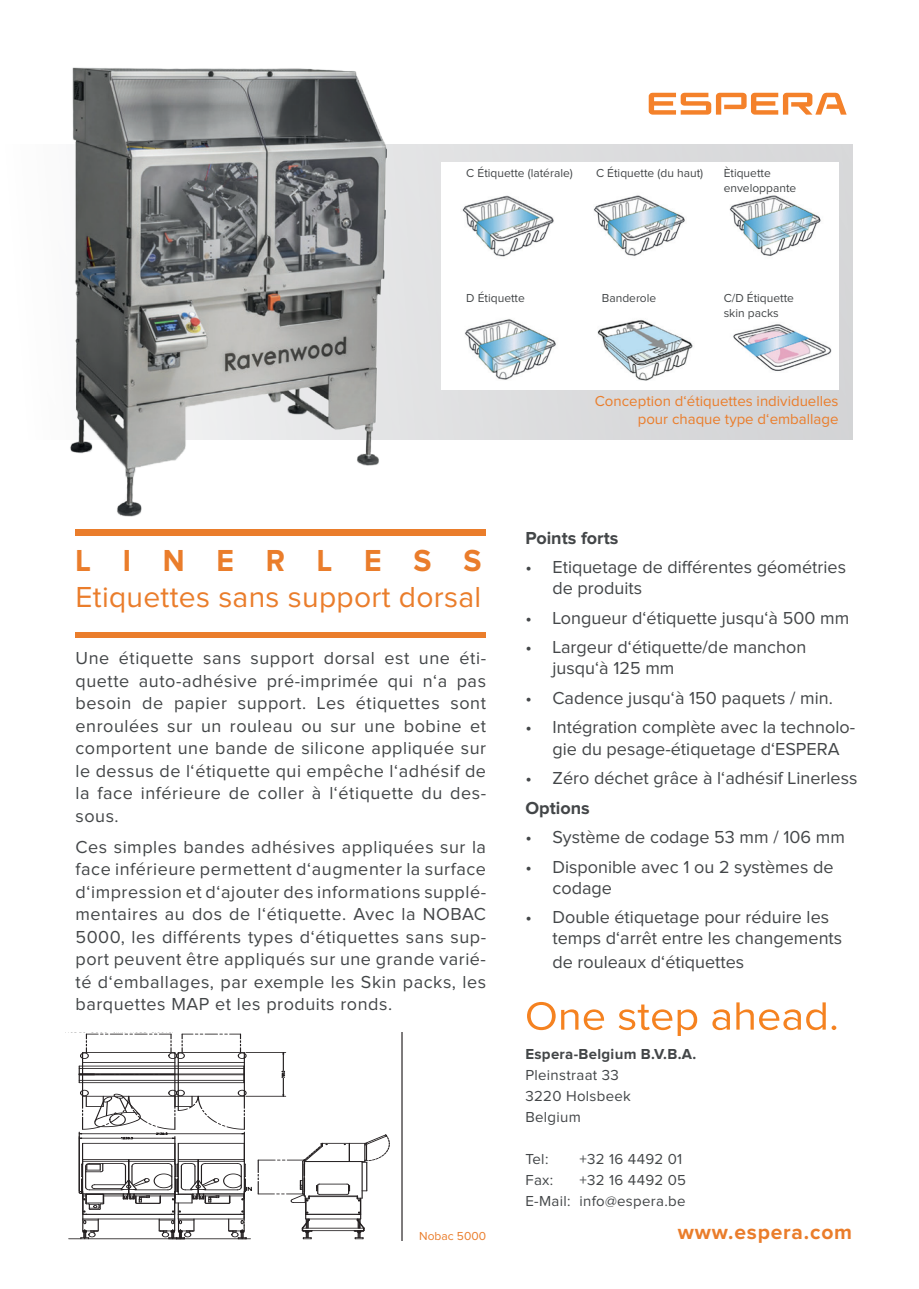
<style>
.page{position:relative;width:919px;height:1289px;background:#fff}
.page>*{position:absolute;margin:0;border:0;box-sizing:border-box;transform-origin:0 0}
.t1{font:700 31.5px "Proxima Nova";letter-spacing:1.06em;color:#ea7d2b;scale:.95 1}
.t2{font:30px "Proxima Nova";letter-spacing:.01em;color:#ea7d2b}
.t3{font:700 21px "Proxima Nova";letter-spacing:.04em;color:#ea7d2b}
.t4{font:18px/22.5px "Proxima Nova";color:#434648}
.t5{font:700 18px "Proxima Nova";color:#434648}
.t6{font:15px/21px "Proxima Nova";letter-spacing:.02em;color:#434648}
.t7{font:15px/18px "Proxima Nova";color:#ea7d2b;text-align:right}
.t8{font:700 15px "Proxima Nova";letter-spacing:.02em;color:#434648}
.t9{font:12px/14.4px "Proxima Nova";color:#434648}
.t10{font:12px "Proxima Nova";color:#ea7d2b}
</style>
<div class="page">
<div style="left:75px;top:529px;width:411px;height:109px;background:#ea7d2b"></div>
<svg style="left:388px;top:144px;width:464px;height:295px;background:#dddddf"></svg>
<svg style="left:648px;top:93px;width:198px;height:22px"></svg>
<img style="left:70px;top:67px;width:318px;height:449px">
<svg style="left:65px;top:1032px;width:337px;height:208px"></svg>
<svg style="left:243px;top:1066px;width:1px;height:16px"></svg>
<hr style="left:244px;top:1052px;width:1px;height:44px;background:#231f20">
<hr style="left:178px;top:1052px;width:1px;height:44px;background:#231f20">
<hr style="left:175px;top:1052px;width:1px;height:44px;background:#231f20">
<hr style="left:82px;top:1052px;width:1px;height:44px;background:#231f20">
<hr style="left:79px;top:1082px;width:165px;height:1px;background:#231f20">
<hr style="left:79px;top:1080px;width:165px;height:1px;background:#231f20">
<hr style="left:69px;top:1238px;width:181px;height:1px;background:#231f20">
<hr style="left:246px;top:1095px;width:39px;height:1px;background:#231f20">
<svg style="left:79px;top:1090px;width:172px;height:149px"></svg>
<hr style="left:79px;top:1068px;width:165px;height:1px;background:#231f20">
<hr style="left:79px;top:1065px;width:165px;height:1px;background:#231f20">
<hr style="left:79px;top:1073px;width:165px;height:1px;background:#231f20">
<hr style="left:79px;top:1074px;width:165px;height:1px;background:#231f20">
<hr style="left:83px;top:1062px;width:92px;height:1px;background:#231f20">
<svg style="left:79px;top:1066px;width:96px;height:16px"></svg>
<hr style="left:246px;top:1052px;width:39px;height:1px;background:#231f20">
<hr style="left:178px;top:1062px;width:66px;height:1px;background:#231f20">
<svg style="left:80px;top:1033px;width:166px;height:25px"></svg>
<svg style="left:282px;top:1052px;width:3px;height:44px"></svg>
<svg style="left:258px;top:1134px;width:132px;height:105px"></svg>
<svg style="left:527px;top:1001px;width:28px;height:29px"></svg>
<svg style="left:561px;top:1009px;width:43px;height:21px"></svg>
<svg style="left:618px;top:1004px;width:79px;height:31px"></svg>
<svg style="left:712px;top:1009px;width:17px;height:21px"></svg>
<svg style="left:736px;top:1002px;width:17px;height:27px"></svg>
<svg style="left:759px;top:1009px;width:41px;height:21px"></svg>
<svg style="left:806px;top:1002px;width:19px;height:28px"></svg>
<svg style="left:831px;top:1025px;width:5px;height:5px"></svg>
<div style="left:75px;top:536px;width:411px;height:95px;background:#fff"></div>
<img style="left:441px;top:163px;width:397px;height:226px">
<p class="t9" style="left:466px;top:167px;width:108px">C Étiquette (latérale)</p>
<p class="t9" style="left:596px;top:167px;width:109px">C Étiquette (du haut)</p>
<p class="t9" style="left:723px;top:167px;width:74px">Ètiquette enveloppante</p>
<p class="t9" style="left:466px;top:292px;width:60px">D Étiquette</p>
<p class="t9" style="left:601px;top:292px;width:56px">Banderole</p>
<p class="t9" style="left:723px;top:292px;width:72px">C/D Étiquette skin packs</p>
<p class="t7" style="left:594px;top:393px;width:245px">Conception d‘étiquettes individuelles pour chaque type d‘emballage</p>
<h1 class="t1" style="left:75px;top:546px;width:429px">LINERLESS</h1>
<h2 class="t2" style="left:75px;top:583px;width:407px">Etiquettes sans support dorsal</h2>
<p class="t4" style="left:75px;top:647px;width:412px;text-align:justify">Une étiquette sans support dorsal est une éti&shy;quette auto-adhésive pré-imprimée qui n‘a pas besoin de papier support. Les étiquettes sont enroulées sur un rouleau ou sur une bobine et comportent une bande de silicone appliquée sur le dessus de l‘étiquette qui empêche l‘adhésif de la face inférieure de coller à l‘étiquette du des&shy;sous.</p>
<p class="t4" style="left:75px;top:836px;width:412px;text-align:justify">Ces simples bandes adhésives appliquées sur la face inférieure permettent d‘augmenter la surface d‘impression et d‘ajouter des informations supplé&shy;mentaires au dos de l‘étiquette. Avec la NOBAC 5000, les différents types d‘étiquettes sans sup&shy;port peuvent être appliqués sur une grande varié&shy;té d‘emballages, par exemple les Skin packs, les barquettes MAP et les produits ronds.</p>
<p class="t5" style="left:525px;top:529px;width:94px">Points forts</p>
<p class="t4" style="left:552px;top:557px;width:295px;line-height:21px;text-indent:-27px">• Etiquetage de différentes géométries de produits</p>
<p class="t4" style="left:525px;top:607px;width:325px">• Longueur d‘étiquette jusqu‘à 500 mm</p>
<p class="t4" style="left:552px;top:637px;width:255px;line-height:21px;text-indent:-27px">• Largeur d‘étiquette/de manchon jusqu‘à 125 mm</p>
<p class="t4" style="left:525px;top:687px;width:309px">• Cadence jusqu‘à 150 paquets / min.</p>
<p class="t4" style="left:552px;top:717px;width:304px;line-height:21px;text-indent:-27px">• Intégration complète avec la technolo&shy;gie du pesage-étiquetage d‘ESPERA</p>
<p class="t4" style="left:525px;top:767px;width:333px">• Zéro déchet grâce à l‘adhésif Linerless</p>
<p class="t5" style="left:525px;top:799px;width:66px">Options</p>
<p class="t4" style="left:525px;top:826px;width:321px">• Système de codage 53 mm / 106 mm</p>
<p class="t4" style="left:552px;top:856px;width:282px;line-height:21px;text-indent:-27px">• Disponible avec 1 ou 2 systèmes de codage</p>
<p class="t4" style="left:552px;top:907px;width:291px;line-height:21px;text-indent:-27px">• Double étiquetage pour réduire les temps d‘arrêt entre les changements</p>
<p class="t4" style="left:552px;top:951px;width:193px">de rouleaux d‘étiquettes</p>
<p class="t8" style="left:525px;top:1047px;width:172px">Espera-Belgium B.V.B.A.</p>
<p class="t6" style="left:525px;top:1065px;width:107px">Pleinstraat 33<br>3220 Holsbeek<br>Belgium</p>
<p class="t6" style="left:525px;top:1149px;width:24px">Tel:</p>
<p class="t6" style="left:579px;top:1149px;width:104px">+32 16 4492 01</p>
<p class="t6" style="left:525px;top:1170px;width:29px">Fax:</p>
<p class="t6" style="left:525px;top:1170px;width:162px;text-align:right">+32 16 4492 05<br>E-Mail: info@espera.be</p>
<p class="t10" style="left:419px;top:1230px;width:68px">Nobac 5000</p>
<p class="t3" style="left:677px;top:1222px;width:176px">www.espera.com</p>
</div>
